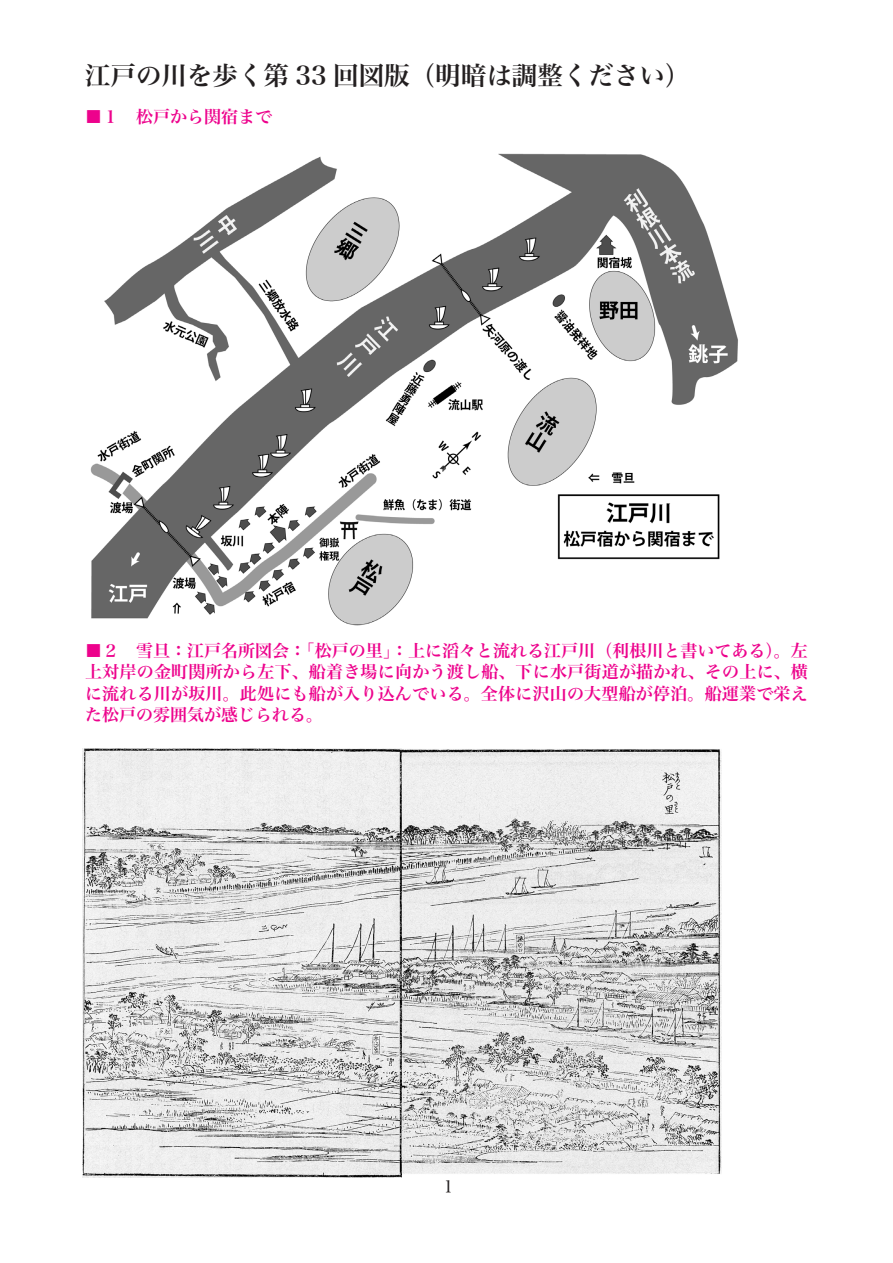
<style>
.page{position:relative;width:893px;height:1263px;background:#fff}
.page>*{position:absolute;margin:0;border:0;box-sizing:border-box;transform-origin:0 0}
.t1{font:25.5px "Hira Min Pro W6";color:#231f20}
.写真{font:16.95px/21.3px "Hira Min Pro W6";letter-spacing:.015em;color:#ed028c;text-align:justify}
.t2{font:16.95px "Hira Min Pro W3";color:#231f20}
</style>
<div class="page">
<img style="left:90px;top:153px;width:648px;height:473px">
<img style="left:83px;top:748px;width:639px;height:430px">
<p class="t1" style="left:85px;top:53px;width:607px">江戸の川を歩く第 33 回図版（明暗は調整ください(</p>
<p class="写真" style="left:85px;top:105px;width:189px">■１　松戸から関宿まで</p>
<p class="写真" style="left:85px;top:639px;width:724px">■２　雪旦：江戸名所図会「：松戸の里：」上に滔々と流れる江戸川（利根川と書いてある）。左上対岸の金町関所から左下、船着き場に向かう渡し船、下に水戸街道が描かれ、その上に、横に流れる川が坂川。此処にも船が入り込んでいる。全体に沢山の大型船が停泊。船運業で栄えた松戸の雰囲気が感じられる。</p>
<p class="t2" style="left:444px;top:1172px;width:12px">1</p>
</div>
